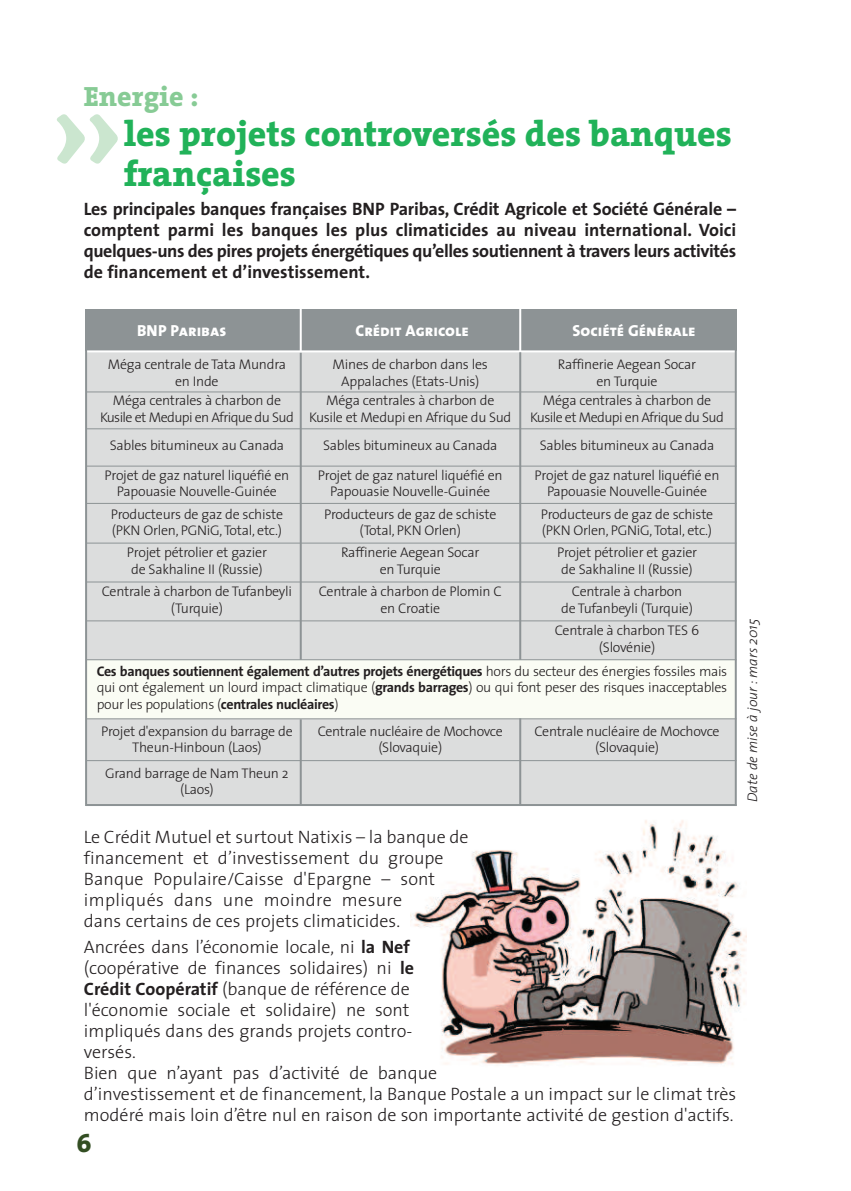
<style>
.page{position:relative;width:851px;height:1191px;background:#fff}
.page>*{position:absolute;margin:0;border:0;box-sizing:border-box;transform-origin:0 0}
.t1{font:700 89.8px "Amoebia";color:#cbe6cf}
.t2{font:800 36px/40px "The Serif";color:#21b259}
.t3{font:800 28px "The Serif";color:#87cb95}
.t4{font:800 26px "The Serif";color:#334e23}
.t5{font:300 18px/21px "The Sans";color:#231f20}
.t6{font:700 18px/21px "The Sans";color:#231f20;text-align:justify}
.t7{font:16px "The Sans Extra Bold Caps";color:#fff}
.t8{font:300 14px/16.6px "The Sans";letter-spacing:-.02em;color:#231f20;text-align:center}
.t9{font:300 14px/16.6px "The Sans";letter-spacing:-.045em;color:#231f20;text-align:center}
.t10{font:italic 300 14px "The Sans";color:#231f20}
.s1{font-weight:700}
</style>
<div class="page">
<img style="left:410px;top:745px;width:336px;height:321px">
<div style="left:85px;top:309px;width:651px;height:42px;background:#8d9395"></div>
<div style="left:87px;top:351px;width:649px;height:454px;background:#dcdddd"></div>
<div style="left:87px;top:660px;width:648px;height:58px;background:#fafcf4"></div>
<hr style="left:86px;top:391px;width:650px;height:1px;background:#8d9395">
<hr style="left:86px;top:428px;width:650px;height:1px;background:#8d9395">
<hr style="left:86px;top:465px;width:650px;height:1px;background:#8d9395">
<hr style="left:86px;top:503px;width:650px;height:1px;background:#8d9395">
<hr style="left:86px;top:542px;width:650px;height:1px;background:#8d9395">
<hr style="left:86px;top:581px;width:650px;height:1px;background:#8d9395">
<hr style="left:86px;top:620px;width:650px;height:1px;background:#8d9395">
<hr style="left:86px;top:659px;width:650px;height:1px;background:#8d9395">
<hr style="left:86px;top:718px;width:650px;height:1px;background:#8d9395">
<hr style="left:86px;top:760px;width:650px;height:1px;background:#8d9395">
<hr style="left:86px;top:804px;width:650px;height:2px;background:#8d9395">
<hr style="left:86px;top:350px;width:650px;height:2px;background:#fff">
<hr style="left:85px;top:310px;width:2px;height:496px;background:#8d9395">
<hr style="left:300px;top:353px;width:2px;height:307px;background:#8d9395">
<hr style="left:300px;top:719px;width:2px;height:86px;background:#8d9395">
<hr style="left:519px;top:718px;width:2px;height:87px;background:#8d9395">
<hr style="left:519px;top:352px;width:2px;height:308px;background:#8d9395">
<hr style="left:300px;top:308px;width:2px;height:43px;background:#fff">
<hr style="left:519px;top:308px;width:2px;height:43px;background:#fff">
<hr style="left:734px;top:309px;width:2px;height:497px;background:#8d9395">
<p class="t3" style="left:84px;top:87px;width:116px">Energie :</p>
<p class="t2" style="left:124px;top:118px;width:609px">les projets controversés des banques françaises</p>
<p class="t1" style="left:54px;top:80px;width:67px">&gt;&gt;</p>
<p class="t6" style="left:84px;top:200px;width:653px">Les principales banques françaises BNP Paribas, Crédit Agricole et Société Générale – comptent parmi les banques les plus climaticides au niveau international. Voici quelques-uns des pires projets énergétiques qu’elles soutiennent à travers leurs activités de financement et d’investissement.</p>
<p class="t7" style="left:137px;top:325px;width:91px">BNP Paribas</p>
<p class="t7" style="left:355px;top:325px;width:115px">Crédit Agricole</p>
<p class="t7" style="left:572px;top:325px;width:124px">Société Générale</p>
<p class="t8" style="left:108px;top:358px;width:180px">Méga centrale de Tata Mundra en Inde</p>
<p class="t9" style="left:100px;top:394px;width:195px">Méga centrales à charbon de<br>Kusile et Medupi en Afrique du Sud</p>
<p class="t8" style="left:104px;top:432px;width:186px;line-height:29.6px">Sables bitumineux au Canada<br>Projet de gaz naturel liquéfié en</p>
<p class="t8" style="left:111px;top:482px;width:174px;line-height:22.2px">Papouasie Nouvelle-Guinée<br>Producteurs de gaz de schiste</p>
<p class="t8" style="left:112px;top:520px;width:172px;line-height:22.2px">(PKN Orlen, PGNiG,Total, etc.)<br>Projet pétrolier et gazier</p>
<p class="t8" style="left:102px;top:559px;width:192px;line-height:22.2px">de Sakhaline II (Russie)<br>Centrale à charbon de Tufanbeyli</p>
<p class="t8" style="left:171px;top:601px;width:54px">(Turquie)</p>
<p class="t8" style="left:558px;top:358px;width:140px">Raffinerie Aegean Socar en Turquie</p>
<p class="t9" style="left:530px;top:394px;width:195px">Méga centrales à charbon de<br>Kusile et Medupi en Afrique du Sud</p>
<p class="t8" style="left:534px;top:432px;width:186px;line-height:29.6px">Sables bitumineux au Canada<br>Projet de gaz naturel liquéfié en</p>
<p class="t8" style="left:540px;top:482px;width:174px;line-height:22.2px">Papouasie Nouvelle-Guinée<br>Producteurs de gaz de schiste</p>
<p class="t8" style="left:542px;top:520px;width:172px;line-height:22.2px">(PKN Orlen, PGNiG,Total, etc.)<br>Projet pétrolier et gazier</p>
<p class="t8" style="left:561px;top:559px;width:133px;line-height:22.2px">de Sakhaline II (Russie)<br>Centrale à charbon</p>
<p class="t8" style="left:554px;top:598px;width:146px;line-height:22.2px">de Tufanbeyli (Turquie)<br>Centrale à charbon TES 6</p>
<p class="t8" style="left:598px;top:640px;width:58px">(Slovénie)</p>
<p class="t8" style="left:332px;top:358px;width:157px">Mines de charbon dans les<br>Appalaches (Etats-Unis)</p>
<p class="t8" style="left:309px;top:394px;width:204px">Méga centrales à charbon de<br>Kusile et Medupi en Afrique du Sud</p>
<p class="t8" style="left:318px;top:432px;width:186px;line-height:29.6px">Sables bitumineux au Canada<br>Projet de gaz naturel liquéfié en</p>
<p class="t8" style="left:324px;top:482px;width:174px;line-height:22.2px">Papouasie Nouvelle-Guinée<br>Producteurs de gaz de schiste</p>
<p class="t8" style="left:341px;top:520px;width:140px;line-height:22.2px">(Total, PKN Orlen)<br>Raffinerie Aegean Socar</p>
<p class="t8" style="left:319px;top:559px;width:184px;line-height:22.2px">en Turquie<br>Centrale à charbon de Plomin C</p>
<p class="t8" style="left:380px;top:601px;width:61px">en Croatie</p>
<p class="t8" style="left:97px;top:664px;width:632px;text-align:justify"><span class="s1">Ces banques soutiennent également d’autres projets énergétiques</span> hors du secteur des énergies fossiles mais qui ont également un lourd impact climatique (<span class="s1">grands barrages</span>) ou qui font peser des risques inacceptables pour les populations (<span class="s1">centrales nucléaires</span>)</p>
<p class="t8" style="left:101px;top:724px;width:193px">Projet d'expansion du barrage de<br>Theun-Hinboun (Laos)</p>
<p class="t8" style="left:105px;top:766px;width:185px">Grand barrage de Nam Theun 2 (Laos)</p>
<p class="t8" style="left:317px;top:724px;width:187px">Centrale nucléaire de Mochovce (Slovaquie)</p>
<p class="t8" style="left:534px;top:724px;width:187px">Centrale nucléaire de Mochovce (Slovaquie)</p>
<p class="t5" style="left:84px;top:828px;width:386px">Le Crédit Mutuel et surtout Natixis – la banque de financement et d’investissement du groupe Banque Populaire/Caisse d'Epargne – sont impliqués dans une moindre mesure<br>dans certains de ces projets climaticides.</p>
<p class="t5" style="left:84px;top:938px;width:653px">Ancrées dans l’économie locale, ni <span class="s1">la Nef<br></span>(coopérative de finances solidaires) ni <span class="s1">le<br>Crédit Coopératif</span> (banque de référence de<br>l'économie sociale et solidaire) ne sont<br>impliqués dans des grands projets contro-<br>versés.<br>Bien que n’ayant pas d’activité de banque<br>d’investissement et de financement, la Banque Postale a un impact sur le climat très modéré mais loin d’être nul en raison de son importante activité de gestion d'actifs.</p>
<p class="t4" style="left:77px;top:1134px;width:17px">6</p>
<p class="t10" style="left:746px;top:802px;width:185px;rotate:-90deg">Date de mise à jour : mars 2015</p>
</div>
